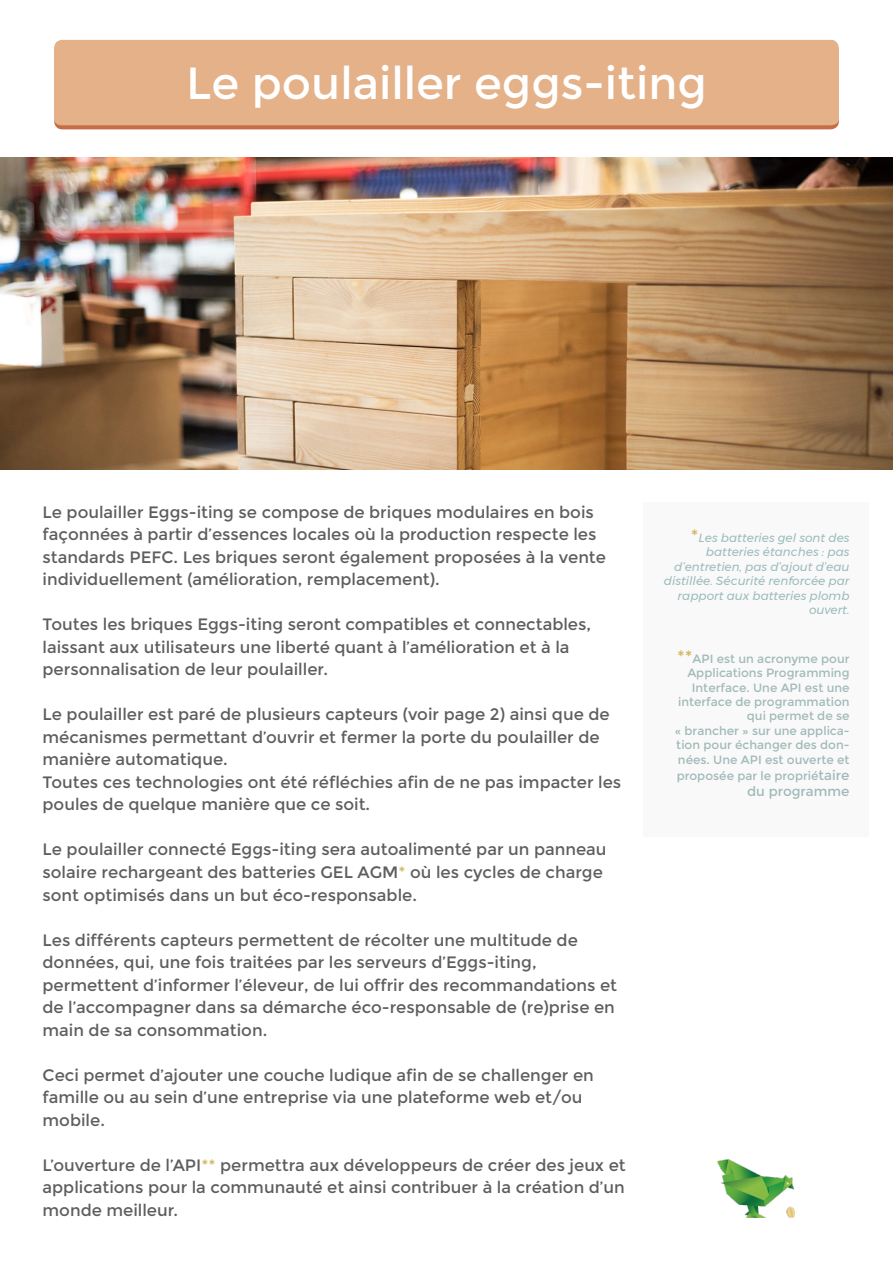
<style>
.page{position:relative;width:893px;height:1263px;background:#fff}
.page>*{position:absolute;margin:0;border:0;box-sizing:border-box;transform-origin:0 0}
.t1{font:45px "Montserrat";color:#fff}
.t2{font:16.5px/22.5px "Montserrat";color:#5f5e5e}
.t3{font:13.5px "Montserrat";color:#a0bab8}
.t4{font:12px/14.4px "Montserrat";color:#a0bab8;text-align:right}
.t5{font:italic 12px/14.4px "Montserrat";color:#9cbcbb;text-align:right}
.s1{color:#d1b759}
.s2{font-style:normal;font-size:18px;color:#d1b759}
.s3{font-size:18px;color:#d1b759}
.s4{font-size:13.5px}
</style>
<div class="page">
<div style="left:53px;top:37px;width:787px;height:93px;background:#ce8056;opacity:.75"></div>
<img style="left:0;top:158px;width:893px;height:312px">
<div style="left:643px;top:502px;width:225px;height:334px;background:#f9f9f9"></div>
<img style="left:718px;top:1159px;width:76px;height:59px">
<h1 class="t1" style="left:186px;top:57px;width:522px">Le poulailler eggs-iting</h1>
<p class="t2" style="left:43px;top:501px;width:565px">Le poulailler Eggs-iting se compose de briques modulaires en bois façonnées à partir d’essences locales où la production respecte les standards PEFC. Les briques seront également proposées à la vente individuellement (amélioration, remplacement).</p>
<p class="t2" style="left:43px;top:613px;width:550px">Toutes les briques Eggs-iting seront compatibles et connectables, laissant aux utilisateurs une liberté quant à l’amélioration et à la personnalisation de leur poulailler.</p>
<p class="t2" style="left:43px;top:703px;width:580px">Le poulailler est paré de plusieurs capteurs (voir page 2) ainsi que de mécanismes permettant d’ouvrir et fermer la porte du poulailler de manière automatique.<br>Toutes ces technologies ont été réfléchies afin de ne pas impacter les poules de quelque manière que ce soit.</p>
<p class="t2" style="left:43px;top:838px;width:566px">Le poulailler connecté Eggs-iting sera autoalimenté par un panneau solaire rechargeant des batteries GEL AGM<span class="s1">*</span> où les cycles de charge sont optimisés dans un but éco-responsable.</p>
<p class="t2" style="left:43px;top:929px;width:576px">Les différents capteurs permettent de récolter une multitude de données, qui, une fois traitées par les serveurs d’Eggs-iting, permettent d’informer l’éleveur, de lui offrir des recommandations et de l’accompagner dans sa démarche éco-responsable de (re)prise en main de sa consommation.</p>
<p class="t2" style="left:43px;top:1064px;width:553px">Ceci permet d’ajouter une couche ludique afin de se challenger en famille ou au sein d’une entreprise via une plateforme web et/ou mobile.</p>
<p class="t2" style="left:43px;top:1154px;width:585px;text-align:justify">L’ouverture de l’API<span class="s1">**</span> permettra aux développeurs de créer des jeux et applications pour la communauté et ainsi contribuer à la création d’un monde meilleur.</p>
<p class="t5" style="left:664px;top:530px;width:187px"><span class="s2">*</span>Les batteries gel sont des batteries étanches : pas d’entretien, pas d’ajout d’eau distillée. Sécurité renforcée par rapport aux batteries plomb ouvert.</p>
<p class="t4" style="left:675px;top:651px;width:176px"><span class="s3">**</span>API est un acronyme pour<br>Applications Programming<br>Interface. Une API est une interface de programmation qui permet de se<br>« brancher » sur une applica&shy;tion pour échanger des don&shy;nées. Une API est ouverte et</p>
<p class="t4" style="left:677px;top:768px;width:174px">proposée par le proprié<span class="s4">taire</span></p>
<p class="t3" style="left:747px;top:783px;width:104px">du programme</p>
</div>
